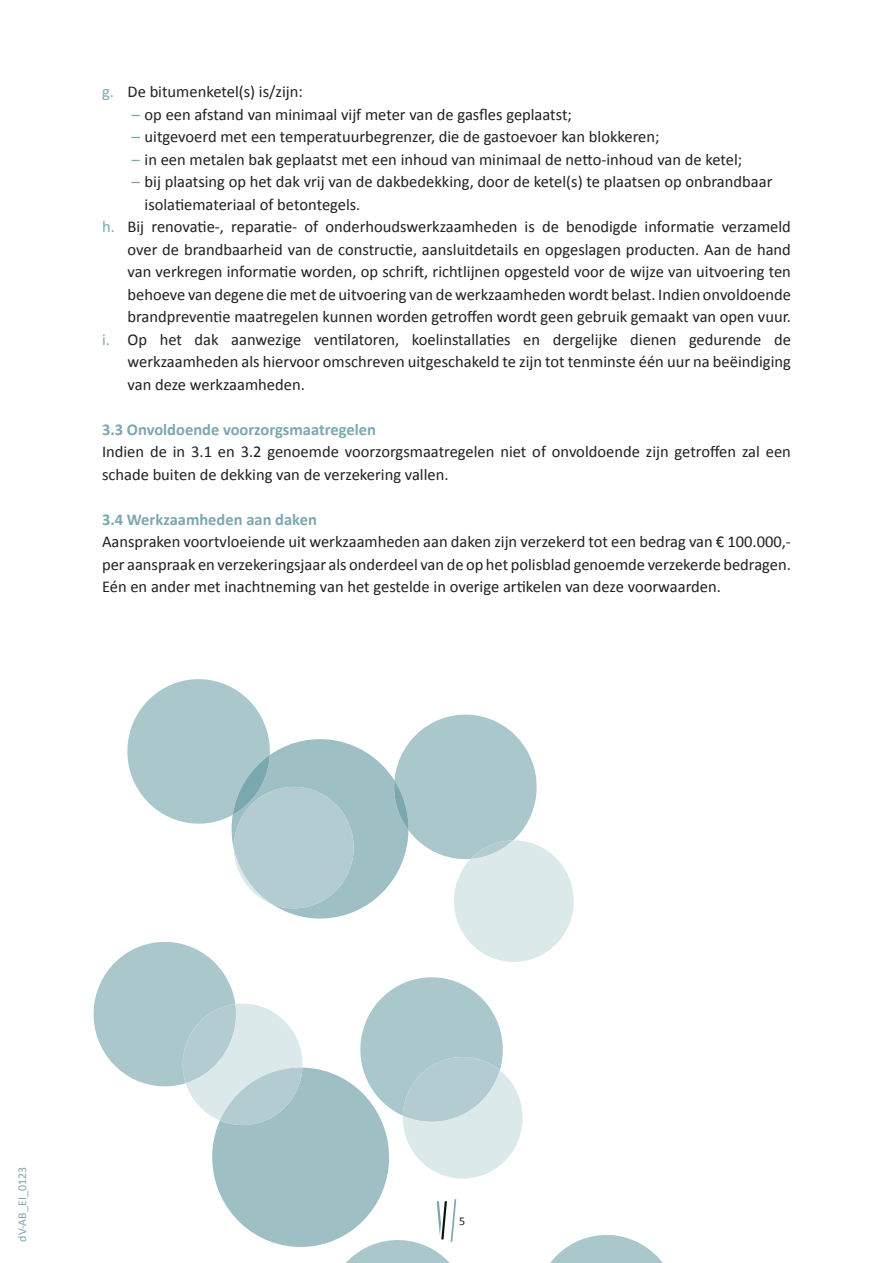
<style>
.page{position:relative;width:893px;height:1263px;background:#fff}
.page>*{position:absolute;margin:0;border:0;box-sizing:border-box;transform-origin:0 0}
.t1{font:16.5px/22.5px "Calibri";color:#231f20;text-align:justify}
.t2{font:700 16.5px "Calibri";color:#7ca7ae}
.t3{font:12px "Calibri";color:#7ca7ae}
.t4{font:12px "Calibri";color:#231f20}
.s1{color:#7ca7ae}
</style>
<div class="page">
<svg style="left:93px;top:679px;width:570px;height:584px"></svg>
<p class="t1" style="left:102px;top:80px;width:202px"><span class="s1">g.</span> De bitumenketel(s) is/zijn:</p>
<p class="t1" style="left:132px;top:103px;width:442px"><span class="s1">–</span> op een afstand van minimaal vijf meter van de gasfles geplaatst;</p>
<p class="t1" style="left:132px;top:125px;width:529px"><span class="s1">–</span> uitgevoerd met een temperatuurbegrenzer, die de gastoevoer kan blokkeren;</p>
<p class="t1" style="left:132px;top:148px;width:612px"><span class="s1">–</span> in een metalen bak geplaatst met een inhoud van minimaal de netto-inhoud van de ketel;</p>
<p class="t1" style="left:145px;top:170px;width:629px;text-indent:-13px"><span class="s1">–</span> bij plaatsing op het dak vrij van de dakbedekking, door de ketel(s) te plaatsen op onbrandbaar isolatiemateriaal of betontegels.</p>
<p class="t1" style="left:128px;top:215px;width:665px;text-indent:-26px"><span class="s1">h.</span> Bij renovatie-, reparatie- of onderhoudswerkzaamheden is de benodigde informatie verzameld over de brandbaarheid van de constructie, aansluitdetails en opgeslagen producten. Aan de hand van verkregen informatie worden, op schrift, richtlijnen opgesteld voor de wijze van uitvoering ten behoeve van degene die met de uitvoering van de werkzaamheden wordt belast. Indien onvoldoende brandpreventie maatregelen kunnen worden getroffen wordt geen gebruik gemaakt van open vuur.</p>
<p class="t1" style="left:128px;top:328px;width:665px;text-indent:-26px"><span class="s1">i.</span> Op het dak aanwezige ventilatoren, koelinstallaties en dergelijke dienen gedurende de werkzaamheden als hiervoor omschreven uitgeschakeld te zijn tot tenminste één uur na beëindiging van deze werkzaamheden.</p>
<p class="t2" style="left:102px;top:418px;width:275px">3.3 Onvoldoende voorzorgsmaatregelen</p>
<p class="t1" style="left:102px;top:440px;width:690px">Indien de in 3.1 en 3.2 genoemde voorzorgsmaatregelen niet of onvoldoende zijn getroffen zal een schade buiten de dekking van de verzekering vallen.</p>
<p class="t2" style="left:102px;top:508px;width:216px">3.4 Werkzaamheden aan daken</p>
<p class="t1" style="left:102px;top:530px;width:690px">Aanspraken voortvloeiende uit werkzaamheden aan daken zijn verzekerd tot een bedrag van € 100.000,- per aanspraak en verzekeringsjaar als onderdeel van de op het polisblad genoemde verzekerde bedragen.<br>Eén en ander met inachtneming van het gestelde in overige artikelen van deze voorwaarden.</p>
<p class="t3" style="left:14px;top:1242px;width:76px;rotate:-90deg">dV-AB_EI_0123</p>
<p class="t4" style="left:459px;top:1213px;width:8px">5</p>
</div>
